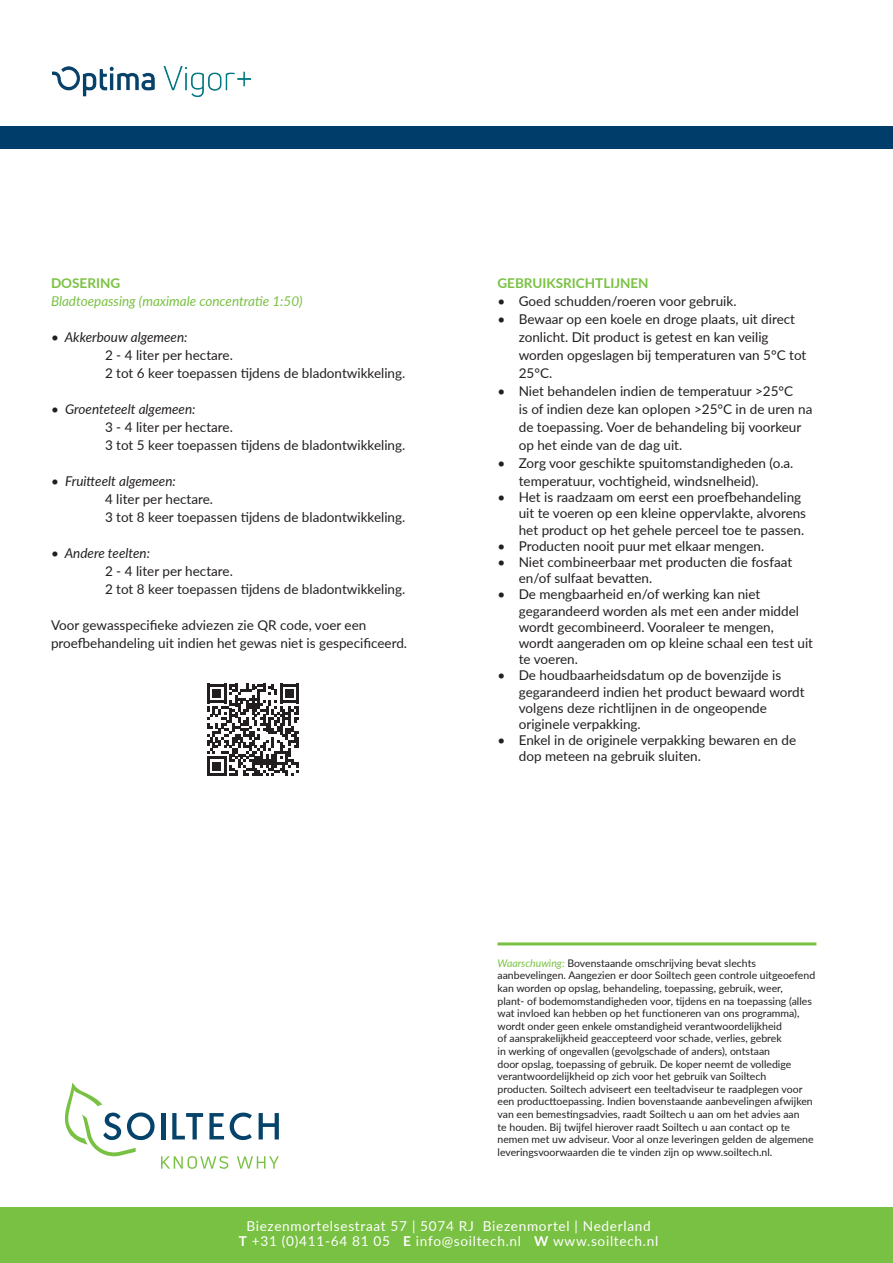
<style>
.page{position:relative;width:893px;height:1263px;background:#fff}
.page>*{position:absolute;margin:0;border:0;box-sizing:border-box;transform-origin:0 0}
.t1{font:13.65px "Lato";letter-spacing:.05em;color:#fff}
.t2{font:13.5px/16.2px "Lato";color:#231f20}
.t3{font:italic 13.5px "Lato";color:#231f20}
.t4{font:italic 13.5px "Lato";color:#79c142}
.t5{font:700 13.5px "Lato";color:#79c142}
.t6{font:10.5px/12.6px "Lato";color:#231f20}
.s1{font-style:italic;color:#79c142}
.s2{color:#79c142}
.s3{font-weight:700}
</style>
<div class="page">
<div style="left:0;top:1208px;width:893px;height:55px;background:#79c142"></div>
<hr style="left:497px;top:942px;width:319px;height:3px;background:#79c142">
<div style="left:0;top:126px;width:893px;height:23px;background:#003d6a"></div>
<svg style="left:64px;top:1082px;width:215px;height:87px"></svg>
<img style="left:52px;top:67px;width:199px;height:30px">
<svg style="left:207px;top:684px;width:92px;height:92px"></svg>
<p class="t5" style="left:51px;top:273px;width:71px">DOSERING</p>
<p class="t4" style="left:51px;top:291px;width:253px">Bladtoepassing (maximale concentratie 1:50)</p>
<p class="t3" style="left:51px;top:327px;width:138px">• Akkerbouw algemeen:</p>
<p class="t2" style="left:105px;top:346px;width:129px">2 - 4 liter per hectare.</p>
<p class="t2" style="left:105px;top:364px;width:302px">2 tot 6 keer toepassen tijdens de bladontwikkeling.</p>
<p class="t3" style="left:51px;top:399px;width:146px">• Groenteteelt algemeen:</p>
<p class="t2" style="left:105px;top:418px;width:129px">3 - 4 liter per hectare.</p>
<p class="t2" style="left:105px;top:436px;width:302px">3 tot 5 keer toepassen tijdens de bladontwikkeling.</p>
<p class="t3" style="left:51px;top:471px;width:126px">• Fruitteelt algemeen:</p>
<p class="t2" style="left:105px;top:490px;width:110px">4 liter per hectare.</p>
<p class="t2" style="left:105px;top:508px;width:302px">3 tot 8 keer toepassen tijdens de bladontwikkeling.</p>
<p class="t3" style="left:51px;top:543px;width:101px">• Andere teelten:</p>
<p class="t2" style="left:105px;top:562px;width:129px">2 - 4 liter per hectare.</p>
<p class="t2" style="left:105px;top:580px;width:302px">2 tot 8 keer toepassen tijdens de bladontwikkeling.</p>
<p class="t2" style="left:51px;top:616px;width:358px;line-height:18px">Voor gewasspecifieke adviezen zie QR code, voer een proefbehandeling uit indien het gewas niet is gespecificeerd.</p>
<p class="t5" style="left:497px;top:273px;width:153px">GEBRUIKSRICHTLIJNEN</p>
<p class="t2" style="left:497px;top:292px;width:241px">• Goed schudden/roeren voor gebruik.</p>
<p class="t2" style="left:519px;top:310px;width:289px;line-height:18px;text-indent:-21px">• Bewaar op een koele en droge plaats, uit direct zonlicht. Dit product is getest en kan veilig worden opgeslagen bij temperaturen van 5°C tot 25°C.</p>
<p class="t2" style="left:519px;top:382px;width:295px;line-height:18px;text-indent:-21px">• Niet behandelen indien de temperatuur &gt;25°C<br>is of indien deze kan oplopen &gt;25°C in de uren na de toepassing. Voer de behandeling bij voorkeur op het einde van de dag uit.</p>
<p class="t2" style="left:519px;top:454px;width:276px;line-height:18px;text-indent:-21px">• Zorg voor geschikte spuitomstandigheden (o.a. temperatuur, vochtigheid, windsnelheid).</p>
<p class="t2" style="left:519px;top:489px;width:289px;text-indent:-21px">• Het is raadzaam om eerst een proefbehandeling uit te voeren op een kleine oppervlakte, alvorens het product op het gehele perceel toe te passen.</p>
<p class="t2" style="left:497px;top:537px;width:268px">• Producten nooit puur met elkaar mengen.</p>
<p class="t2" style="left:519px;top:553px;width:275px;text-indent:-21px">• Niet combineerbaar met producten die fosfaat en/of sulfaat bevatten.</p>
<p class="t2" style="left:519px;top:586px;width:296px;text-indent:-21px">• De mengbaarheid en/of werking kan niet gegarandeerd worden als met een ander middel wordt gecombineerd. Vooraleer te mengen,<br>wordt aangeraden om op kleine schaal een test uit te voeren.</p>
<p class="t2" style="left:519px;top:667px;width:287px;text-indent:-21px">• De houdbaarheidsdatum op de bovenzijde is gegarandeerd indien het product bewaard wordt volgens deze richtlijnen in de ongeopende originele verpakking.</p>
<p class="t2" style="left:519px;top:732px;width:279px;text-indent:-21px">• Enkel in de originele verpakking bewaren en de dop meteen na gebruik sluiten.</p>
<p class="t6" style="left:497px;top:956px;width:319px"><span class="s1">Waarschuwing</span><span class="s2">:</span> Bovenstaande omschrijving bevat slechts aanbevelingen. Aangezien er door Soiltech geen controle uitgeoefend kan worden op opslag, behandeling, toepassing, gebruik, weer,<br>plant- of bodemomstandigheden voor, tijdens en na toepassing (alles wat invloed kan hebben op het functioneren van ons programma), wordt onder geen enkele omstandigheid verantwoordelijkheid<br>of aansprakelijkheid geaccepteerd voor schade, verlies, gebrek<br>in werking of ongevallen (gevolgschade of anders), ontstaan<br>door opslag, toepassing of gebruik. De koper neemt de volledige verantwoordelijkheid op zich voor het gebruik van Soiltech producten. Soiltech adviseert een teeltadviseur te raadplegen voor een producttoepassing. Indien bovenstaande aanbevelingen afwijken van een bemestingsadvies, raadt Soiltech u aan om het advies aan<br>te houden. Bij twijfel hierover raadt Soiltech u aan contact op te nemen met uw adviseur. Voor al onze leveringen gelden de algemene leveringsvoorwaarden die te vinden zijn op www.soiltech.nl.</p>
<p class="t1" style="left:246px;top:1216px;width:406px">Biezenmortelsestraat 57 | 5074 RJ Biezenmortel | Nederland</p>
<p class="t1" style="left:239px;top:1231px;width:421px"><span class="s3">T</span> +31 (0)411-64 81 05 <span class="s3">E</span> info@soiltech.nl <span class="s3">W</span> www.soiltech.nl</p>
</div>
